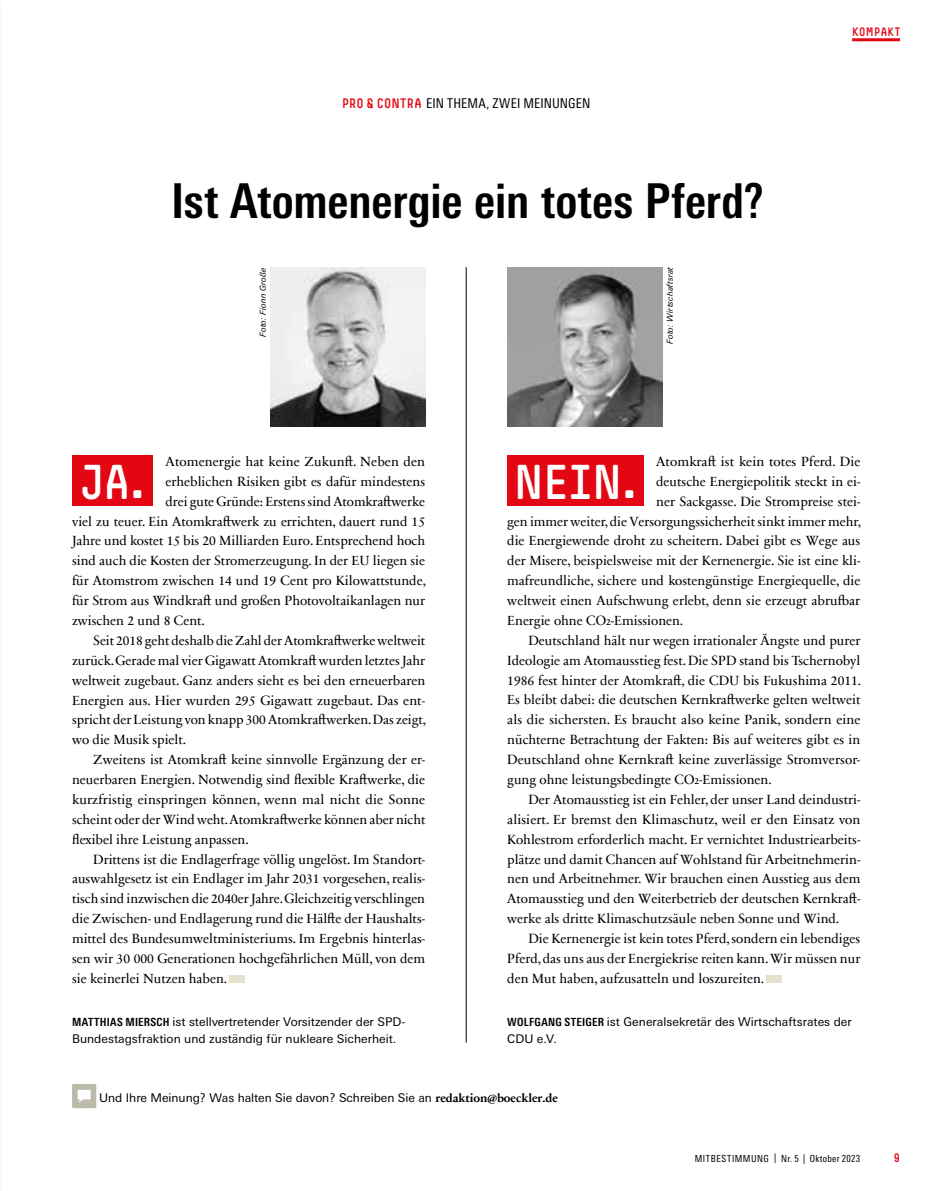
<style>
.page{position:relative;width:936px;height:1191px;background:#fff}
.page>*{position:absolute;margin:0;border:0;box-sizing:border-box;transform-origin:0 0}
.t1{font:700 condensed 48px "Univers Next Pro";letter-spacing:-.005em;color:#000}
.t2{font:48px "Simple HBS";color:#fff}
.t3{font:13.5px "Sabon Next Com";color:#000}
.t4{font:condensed 13.5px "Univers Next Pro";letter-spacing:.015em;color:#000}
.t5{font:12px/16.5px "Univers Next Pro";color:#000}
.t6{font:12px "Simple HBS";color:#e30613}
.t7{font:condensed 9.75px "Univers Next Pro";letter-spacing:.045em;color:#000}
.t8{font:italic 8.25px "Univers Next Pro";letter-spacing:.015em;color:#000}
.s1{font-family:"Simple HBS";font-stretch:normal;color:#e30613}
.s2{font-weight:700;font-stretch:condensed;font-size:11.25px}
.s3{font-family:"Sabon Next Com";font-weight:700}
</style>
<div class="page">
<div style="left:766px;top:975px;width:15px;height:7px;background:#e4e1cd"></div>
<hr style="left:466px;top:267px;width:1px;height:775px;background:#000">
<img style="left:507px;top:267px;width:155px;height:159px">
<img style="left:270px;top:267px;width:155px;height:159px">
<div style="left:229px;top:975px;width:16px;height:7px;background:#e4e1cd"></div>
<div style="left:72px;top:455px;width:81px;height:50px;background:#e30613"></div>
<div style="left:507px;top:455px;width:136px;height:50px;background:#e30613"></div>
<div style="left:72px;top:1084px;width:24px;height:24px;background:#bcbaaa;border-radius:2px"></div>
<svg style="left:78px;top:1089px;width:13px;height:13px"></svg>
<hr style="left:852px;top:38px;width:47px;height:3px;background:#e30613">
<p class="t4" style="left:342px;top:95px;width:250px"><span class="s1">PRO &amp; CONTRA</span> EIN THEMA, ZWEI MEINUNGEN</p>
<h1 class="t1" style="left:171px;top:173px;width:594px">Ist Atomenergie ein totes Pferd?</h1>
<p class="t8" style="left:258px;top:337px;width:71px;rotate:-90deg">Foto: Fionn Große</p>
<p class="t8" style="left:665px;top:344px;width:78px;rotate:-90deg">Foto: Wirtschaftsrat</p>
<p class="t6" style="left:852px;top:25px;width:8px">KOMPAKT</p>
<p class="t3" style="left:166px;top:451px;width:261px">Atomenergie hat keine Zukunft. Neben den</p>
<p class="t3" style="left:166px;top:471px;width:261px">erheblichen Risiken gibt es dafür mindestens</p>
<p class="t3" style="left:166px;top:490px;width:261px">drei gute Gründe: Erstens sind Atomkraftwerke</p>
<p class="t3" style="left:72px;top:510px;width:354px">viel zu teuer. Ein Atomkraftwerk zu errichten, dauert rund 15</p>
<p class="t3" style="left:72px;top:530px;width:354px">Jahre und kostet 15 bis 20 Milliarden Euro. Entsprechend hoch</p>
<p class="t3" style="left:72px;top:550px;width:354px">sind auch die Kosten der Stromerzeugung. In der EU liegen sie</p>
<p class="t3" style="left:72px;top:570px;width:355px">für Atomstrom zwischen 14 und 19 Cent pro Kilowattstunde,</p>
<p class="t3" style="left:72px;top:590px;width:354px">für Strom aus Windkraft und großen Photovoltaikanlagen nur</p>
<p class="t3" style="left:72px;top:610px;width:134px">zwischen 2 und 8 Cent.</p>
<p class="t3" style="left:93px;top:630px;width:333px">Seit 2018 geht deshalb die Zahl der Atomkraftwerke weltweit</p>
<p class="t3" style="left:72px;top:649px;width:354px">zurück. Gerade mal vier Gigawatt Atomkraft wurden letztes Jahr</p>
<p class="t3" style="left:72px;top:669px;width:354px">weltweit zugebaut. Ganz anders sieht es bei den erneuerbaren</p>
<p class="t3" style="left:72px;top:689px;width:354px">Energien aus. Hier wurden 295 Gigawatt zugebaut. Das ent-</p>
<p class="t3" style="left:72px;top:709px;width:355px">spricht der Leistung von knapp 300 Atomkraftwerken. Das zeigt,</p>
<p class="t3" style="left:72px;top:729px;width:116px">wo die Musik spielt.</p>
<p class="t3" style="left:93px;top:749px;width:333px">Zweitens ist Atomkraft keine sinnvolle Ergänzung der er-</p>
<p class="t3" style="left:72px;top:769px;width:354px">neuerbaren Energien. Notwendig sind flexible Kraftwerke, die</p>
<p class="t3" style="left:72px;top:789px;width:354px">kurzfristig einspringen können, wenn mal nicht die Sonne</p>
<p class="t3" style="left:72px;top:808px;width:355px">scheint oder der Wind weht. Atomkraftwerke können aber nicht</p>
<p class="t3" style="left:72px;top:828px;width:178px">flexibel ihre Leistung anpassen.</p>
<p class="t3" style="left:93px;top:848px;width:333px">Drittens ist die Endlagerfrage völlig ungelöst. Im Standort-</p>
<p class="t3" style="left:72px;top:868px;width:354px">auswahlgesetz ist ein Endlager im Jahr 2031 vorgesehen, realis-</p>
<p class="t3" style="left:72px;top:888px;width:354px">tisch sind inzwischen die 2040er Jahre. Gleichzeitig verschlingen</p>
<p class="t3" style="left:72px;top:908px;width:354px">die Zwischen- und Endlagerung rund die Hälfte der Haushalts-</p>
<p class="t3" style="left:72px;top:928px;width:354px">mittel des Bundesumweltministeriums. Im Ergebnis hinterlas-</p>
<p class="t3" style="left:72px;top:948px;width:354px">sen wir 30 000 Generationen hochgefährlichen Müll, von dem</p>
<p class="t3" style="left:72px;top:967px;width:157px">sie keinerlei Nutzen haben.</p>
<p class="t3" style="left:656px;top:451px;width:206px">Atomkraft ist kein totes Pferd. Die</p>
<p class="t3" style="left:656px;top:471px;width:206px">deutsche Energiepolitik steckt in ei-</p>
<p class="t3" style="left:656px;top:490px;width:206px">ner Sackgasse. Die Strompreise stei-</p>
<p class="t3" style="left:507px;top:510px;width:355px">gen immer weiter, die Versorgungssicherheit sinkt immer mehr,</p>
<p class="t3" style="left:507px;top:530px;width:354px">die Energiewende droht zu scheitern. Dabei gibt es Wege aus</p>
<p class="t3" style="left:507px;top:550px;width:354px">der Misere, beispielsweise mit der Kernenergie. Sie ist eine kli-</p>
<p class="t3" style="left:507px;top:570px;width:354px">mafreundliche, sichere und kostengünstige Energiequelle, die</p>
<p class="t3" style="left:507px;top:590px;width:354px">weltweit einen Aufschwung erlebt, denn sie erzeugt abrufbar</p>
<p class="t3" style="left:507px;top:610px;width:177px">Energie ohne CO2-Emissionen.</p>
<p class="t3" style="left:528px;top:630px;width:333px">Deutschland hält nur wegen irrationaler Ängste und purer</p>
<p class="t3" style="left:507px;top:649px;width:354px">Ideologie am Atomausstieg fest. Die SPD stand bis Tschernobyl</p>
<p class="t3" style="left:507px;top:669px;width:355px">1986 fest hinter der Atomkraft, die CDU bis Fukushima 2011.</p>
<p class="t3" style="left:507px;top:689px;width:354px">Es bleibt dabei: die deutschen Kernkraftwerke gelten weltweit</p>
<p class="t3" style="left:507px;top:709px;width:355px">als die sichersten. Es braucht also keine Panik, sondern eine</p>
<p class="t3" style="left:507px;top:729px;width:354px">nüchterne Betrachtung der Fakten: Bis auf weiteres gibt es in</p>
<p class="t3" style="left:507px;top:749px;width:354px">Deutschland ohne Kernkraft keine zuverlässige Stromversor-</p>
<p class="t3" style="left:507px;top:769px;width:266px">gung ohne leistungsbedingte CO2-Emissionen.</p>
<p class="t3" style="left:528px;top:789px;width:333px">Der Atomausstieg ist ein Fehler, der unser Land deindustri-</p>
<p class="t3" style="left:507px;top:808px;width:354px">alisiert. Er bremst den Klimaschutz, weil er den Einsatz von</p>
<p class="t3" style="left:507px;top:828px;width:354px">Kohlestrom erforderlich macht. Er vernichtet Industriearbeits-</p>
<p class="t3" style="left:507px;top:848px;width:354px">plätze und damit Chancen auf Wohlstand für Arbeitnehmerin-</p>
<p class="t3" style="left:507px;top:868px;width:354px">nen und Arbeitnehmer. Wir brauchen einen Ausstieg aus dem</p>
<p class="t3" style="left:507px;top:888px;width:354px">Atomausstieg und den Weiterbetrieb der deutschen Kernkraft-</p>
<p class="t3" style="left:507px;top:908px;width:333px">werke als dritte Klimaschutzsäule neben Sonne und Wind.</p>
<p class="t3" style="left:528px;top:928px;width:333px">Die Kernenergie ist kein totes Pferd, sondern ein lebendiges</p>
<p class="t3" style="left:507px;top:948px;width:354px">Pferd, das uns aus der Energiekrise reiten kann. Wir müssen nur</p>
<p class="t3" style="left:507px;top:967px;width:258px">den Mut haben, aufzusatteln und loszureiten.</p>
<h1 class="t2" style="left:80px;top:455px;width:66px">JA.</h1>
<h1 class="t2" style="left:514px;top:455px;width:124px">NEIN.</h1>
<p class="t5" style="left:72px;top:1013px;width:335px"><span class="s2">MATTHIAS MIERSCH</span> ist stellvertretender Vorsitzender der SPD-<br>Bundestagsfraktion und zuständig für nukleare Sicherheit.</p>
<p class="t5" style="left:507px;top:1013px;width:346px"><span class="s2">WOLFGANG STEIGER</span> ist Generalsekretär des Wirtschaftsrates der<br>CDU e.V.</p>
<p class="t5" style="left:99px;top:1089px;width:460px">Und Ihre Meinung? Was halten Sie davon? Schreiben Sie an <span class="s3">redaktion@boeckler.de</span></p>
<p class="t7" style="left:694px;top:1152px;width:167px">MITBESTIMMUNG | Nr. 5 | Oktober 2023</p>
<p class="t6" style="left:893px;top:1150px;width:8px">9</p>
</div>
